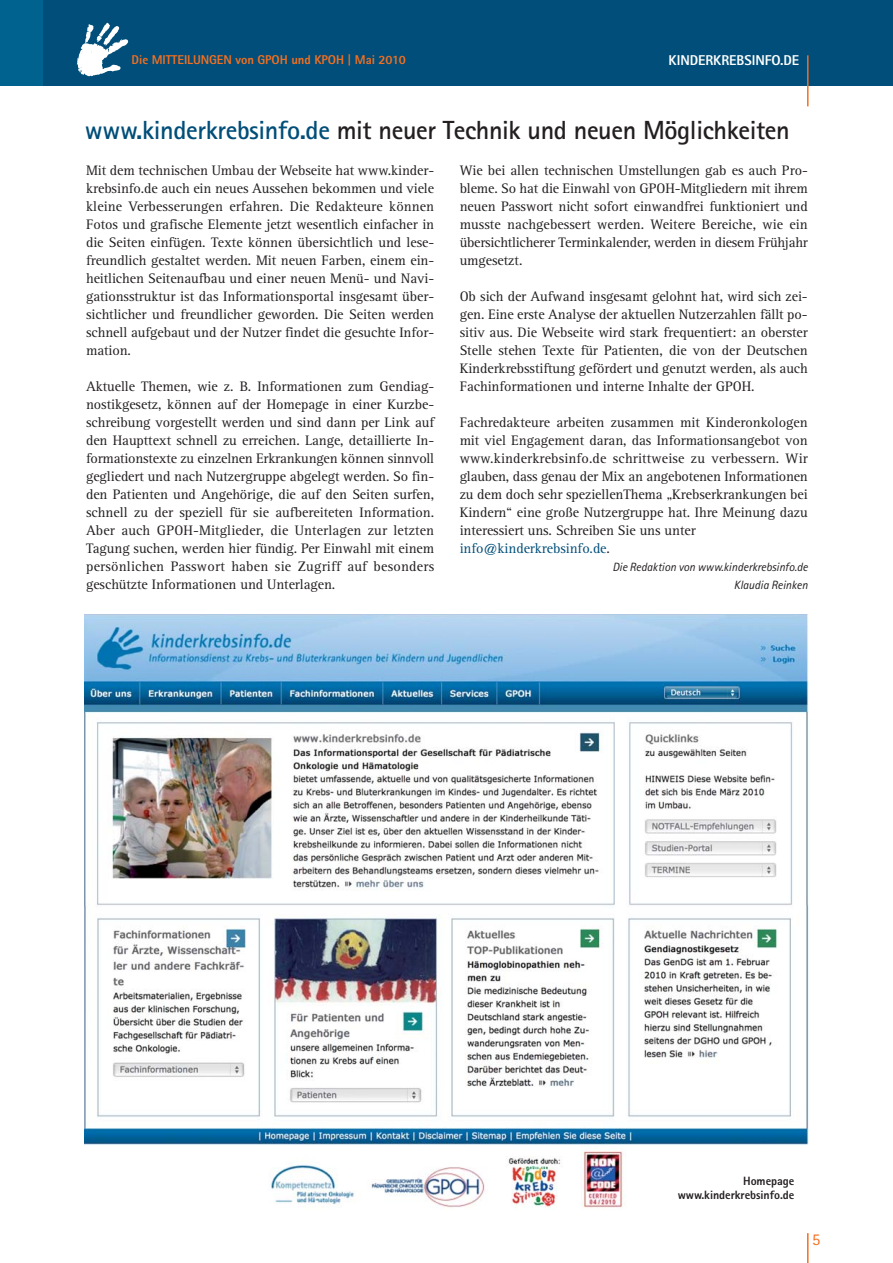
<style>
.page{position:relative;width:893px;height:1263px;background:#fff}
.page>*{position:absolute;margin:0;border:0;box-sizing:border-box;transform-origin:0 0}
.t1{font:700 26.25px "Rotis Sans Serif";letter-spacing:-.015em;color:#231f20}
.t2{font:16.5px "Rotis Sans Serif";color:#f36f21}
.t3{font:14.25px/18px "Rotis Serif";letter-spacing:-.005em;color:#231f20;text-align:justify}
.t4{font:800 14.25px "Rotis Sans Serif";letter-spacing:-.005em;color:#fff}
.t5{font:800 12.75px "Rotis Sans Serif";letter-spacing:-.005em;color:#f36f21}
.t6{font:italic 12px/18px "Rotis Sans Serif";letter-spacing:-.005em;color:#231f20;text-align:right}
.t7{font:800 12px/13.5px "Rotis Sans Serif";letter-spacing:-.005em;color:#231f20;text-align:right}
.s1{color:#004e79}
</style>
<div class="page">
<div style="left:42px;top:0;width:850px;height:85px;background:#004e79"></div>
<div style="left:0;top:0;width:42px;height:85px;background:#00628e"></div>
<hr style="left:807px;top:55px;width:1px;height:51px;background:#f36f21">
<hr style="left:807px;top:1233px;width:1px;height:30px;background:#f36f21">
<img style="left:76px;top:22px;width:53px;height:54px">
<img style="left:85px;top:615px;width:723px;height:595px">
<p class="t5" style="left:132px;top:55px;width:276px">Die MITTEILUNGEN von GPOH und KPOH | Mai 2010</p>
<p class="t4" style="left:669px;top:55px;width:132px">KINDERKREBSINFO.DE</p>
<h1 class="t1" style="left:85px;top:121px;width:706px"><span class="s1">www.kinderkrebsinfo.de</span> mit neuer Technik und neuen Möglichkeiten</h1>
<p class="t3" style="left:86px;top:163px;width:350px">Mit dem technischen Umbau der Webseite hat www.kinder&shy;krebsinfo.de auch ein neues Aussehen bekommen und viele kleine Verbesserungen erfahren. Die Redakteure können Fotos und grafische Elemente jetzt wesentlich einfacher in die Seiten einfügen. Texte können übersichtlich und lese&shy;freundlich gestaltet werden. Mit neuen Farben, einem ein&shy;heitlichen Seitenaufbau und einer neuen Menü- und Navi&shy;gationsstruktur ist das Informationsportal insgesamt über&shy;sichtlicher und freundlicher geworden. Die Seiten werden schnell aufgebaut und der Nutzer findet die gesuchte Infor&shy;mation.</p>
<p class="t3" style="left:86px;top:379px;width:350px">Aktuelle Themen, wie z. B. Informationen zum Gendiag - nostik gesetz, können auf der Homepage in einer Kurz be&shy;schreibung vorgestellt werden und sind dann per Link auf den Haupttext schnell zu erreichen. Lange, detaillierte In&shy;formationstexte zu einzelnen Erkrankungen können sinnvoll gegliedert und nach Nutzergruppe abgelegt werden. So fin&shy;den Patienten und Angehörige, die auf den Seiten surfen, schnell zu der speziell für sie aufbereiteten Information.<br>Aber auch GPOH-Mitglieder, die Unterlagen zur letzten Tagung suchen, werden hier fündig. Per Einwahl mit einem persönlichen Passwort haben sie Zugriff auf besonders geschützte Informationen und Unterlagen.</p>
<p class="t3" style="left:460px;top:163px;width:350px">Wie bei allen technischen Umstellungen gab es auch Pro&shy;bleme. So hat die Einwahl von GPOH-Mitgliedern mit ihrem neuen Passwort nicht sofort einwandfrei funktioniert und musste nachgebessert werden. Weitere Bereiche, wie ein übersichtlicherer Terminkalender, werden in diesem Frühjahr umgesetzt.</p>
<p class="t3" style="left:460px;top:289px;width:350px">Ob sich der Aufwand insgesamt gelohnt hat, wird sich zei&shy;gen. Eine erste Analyse der aktuellen Nutzerzahlen fällt po&shy;sitiv aus. Die Webseite wird stark frequentiert: an oberster Stelle stehen Texte für Patienten, die von der Deutschen Kinderkrebsstiftung gefördert und genutzt werden, als auch Fachinformationen und interne Inhalte der GPOH.</p>
<p class="t3" style="left:460px;top:415px;width:350px;text-align:left">Fachredakteure arbeiten zusammen mit Kinderonkologen mit viel Engagement daran, das Informationsangebot von www.kinderkrebsinfo.de schrittweise zu verbessern. Wir glauben, dass genau der Mix an angebotenen Informationen zu dem doch sehr speziellenThema „Krebserkrankungen bei Kindern“ eine große Nutzergruppe hat. Ihre Meinung dazu interessiert uns. Schreiben Sie uns unter <span class="s1">info@kinderkrebsinfo.de</span>.</p>
<p class="t6" style="left:612px;top:559px;width:197px">Die Redaktion von www.kinderkrebsinfo.de<br>Klaudia Reinken</p>
<p class="t7" style="left:678px;top:1175px;width:118px">Homepage www.kinderkrebsinfo.de</p>
<p class="t2" style="left:812px;top:1233px;width:10px">5</p>
</div>
